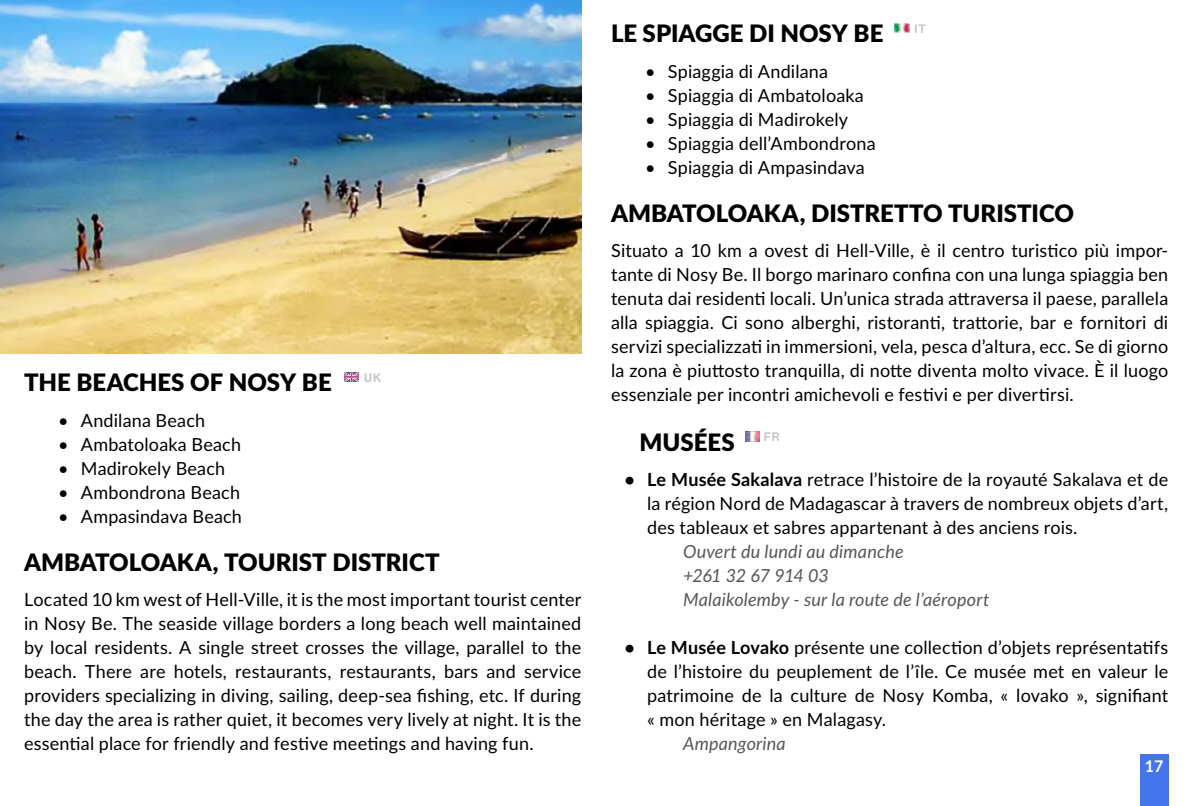
<style>
.page{position:relative;width:1191px;height:806px;background:#fff}
.page>*{position:absolute;margin:0;border:0;box-sizing:border-box;transform-origin:0 0}
.t1{font:900 24px "Lato";color:#000}
.t2{font:18px/24px "Lato";letter-spacing:.01em;color:#000;text-align:justify}
.t3{font:italic 18px/24px "Lato";letter-spacing:.01em;color:#575756}
.t4{font:700 16px "Lato";color:#fff}
.t5{font:12px "Neue Haas Display Mediu";color:#c6c6c6}
.s1{font-weight:700}
</style>
<div class="page">
<hr style="left:0;top:291px;width:1px;height:181px;background:#1c3b4e">
<div style="left:1140px;top:754px;width:28px;height:51px;background:#4575ed"></div>
<img style="left:0;top:0;width:581px;height:353px">
<img style="left:344px;top:372px;width:15px;height:9px">
<img style="left:894px;top:24px;width:15px;height:9px">
<img style="left:745px;top:431px;width:15px;height:10px">
<p class="t5" style="left:364px;top:370px;width:18px">UK</p>
<h1 class="t1" style="left:24px;top:364px;width:309px">THE BEACHES OF NOSY BE</h1>
<p class="t2" style="left:58px;top:407px;width:149px">• Andilana Beach</p>
<p class="t2" style="left:58px;top:431px;width:184px">• Ambatoloaka Beach</p>
<p class="t2" style="left:58px;top:455px;width:169px">• Madirokely Beach</p>
<p class="t2" style="left:58px;top:479px;width:183px">• Ambondrona Beach</p>
<p class="t2" style="left:58px;top:503px;width:185px">• Ampasindava Beach</p>
<h1 class="t1" style="left:24px;top:543px;width:417px">AMBATOLOAKA, TOURIST DISTRICT</h1>
<p class="t2" style="left:24px;top:586px;width:559px">Located 10 km west of Hell-Ville, it is the most important tourist center in Nosy Be. The seaside village borders a long beach well maintained by local residents. A single street crosses the village, parallel to the beach. There are hotels, restaurants, restaurants, bars and service providers specializing in diving, sailing, deep-sea fishing, etc. If during the day the area is rather quiet, it becomes very lively at night. It is the essential place for friendly and festive meetings and having fun.</p>
<p class="t5" style="left:914px;top:22px;width:13px">IT</p>
<h1 class="t1" style="left:611px;top:15px;width:274px">LE SPIAGGE DI NOSY BE</h1>
<p class="t2" style="left:645px;top:58px;width:184px">• Spiaggia di Andilana</p>
<p class="t2" style="left:645px;top:82px;width:220px">• Spiaggia di Ambatoloaka</p>
<p class="t2" style="left:645px;top:106px;width:204px">• Spiaggia di Madirokely</p>
<p class="t2" style="left:645px;top:130px;width:232px">• Spiaggia dell’Ambondrona</p>
<p class="t2" style="left:645px;top:154px;width:221px">• Spiaggia di Ampasindava</p>
<h1 class="t1" style="left:611px;top:195px;width:464px">AMBATOLOAKA, DISTRETTO TURISTICO</h1>
<p class="t2" style="left:611px;top:238px;width:559px">Situato a 10 km a ovest di Hell-Ville, è il centro turistico più impor&shy;tante di Nosy Be. Il borgo marinaro confina con una lunga spiaggia ben tenuta dai residenti locali. Un’unica strada attraversa il paese, parallela alla spiaggia. Ci sono alberghi, ristoranti, trattorie, bar e fornitori di servizi specializzati in immersioni, vela, pesca d’altura, ecc. Se di giorno la zona è piuttosto tranquilla, di notte diventa molto vivace. È il luogo essenziale per incontri amichevoli e festivi e per divertirsi.</p>
<h1 class="t1" style="left:639px;top:423px;width:97px">MUSÉES</h1>
<p class="t2" style="left:647px;top:466px;width:523px;text-indent:-23px"><span class="s1">• Le Musée Sakalava</span> retrace l’histoire de la royauté Sakalava et de la région Nord de Madagascar à travers de nombreux objets d’art, des tableaux et sabres appartenant à des anciens rois.</p>
<p class="t3" style="left:683px;top:538px;width:308px">Ouvert du lundi au dimanche<br>+261 32 67 914 03<br>Malaikolemby - sur la route de l’aéroport</p>
<p class="t2" style="left:647px;top:634px;width:523px;text-indent:-23px"><span class="s1">• Le Musée Lovako</span> présente une collection d’objets représentatifs de l’histoire du peuplement de l’île. Ce musée met en valeur le patrimoine de la culture de Nosy Komba, « lovako », signifiant « mon héritage » en Malagasy.</p>
<p class="t3" style="left:683px;top:730px;width:104px">Ampangorina</p>
<p class="t5" style="left:764px;top:430px;width:17px">FR</p>
<p class="t4" style="left:1144px;top:754px;width:20px">17</p>
</div>
